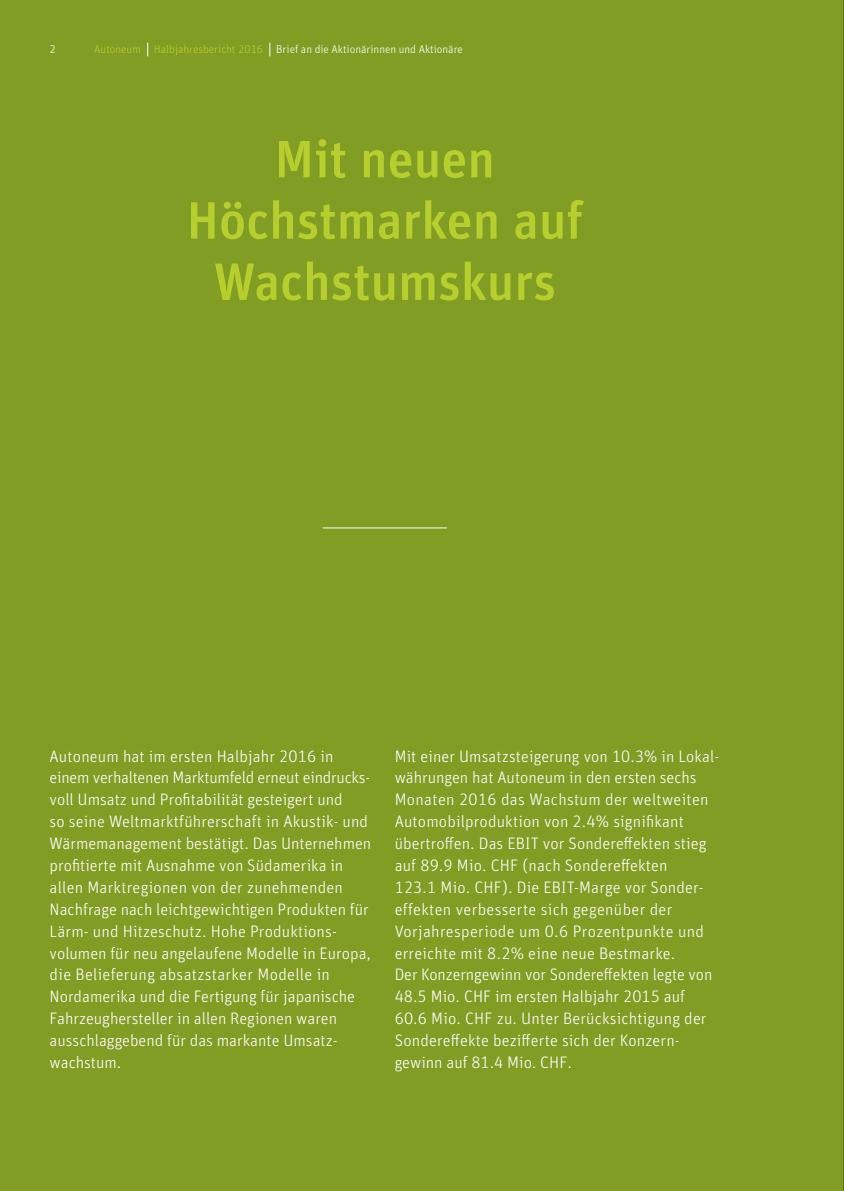
<style>
.page{position:relative;width:844px;height:1191px;background:#fff}
.page>*{position:absolute;margin:0;border:0;box-sizing:border-box;transform-origin:0 0}
.AUT_Haupttitel{font:52.5px "Autoneum Unit OT Medium";color:#b6cf2e}
.AUT_Fliesstext{font:16.62px/21.9px "Autoneum Unit OT Light";letter-spacing:.005em;color:#fff}
.AUT_Rubrikentitel{font:11.38px "Autoneum Unit OT Light";color:#fff}
.AUT_Seitenzahl{font:11.38px "Autoneum Unit OT Light";color:#fff}
.s1{color:#b6cf2e}
</style>
<div class="page">
<div style="left:0;top:0;width:843px;height:1191px;background:#829d24"></div>
<hr style="left:322px;top:527px;width:124px;height:1px;background:#fff">
<hr style="left:843px;top:0;width:1px;height:1191px;background:#231f20">
<svg style="left:269px;top:43px;width:1px;height:13px"></svg>
<svg style="left:147px;top:43px;width:1px;height:13px"></svg>
<p class="AUT_Seitenzahl" style="left:50px;top:43px;width:8px">2</p>
<p class="AUT_Rubrikentitel" style="left:94px;top:43px;width:370px"><span class="s1">Autoneum Halbjahresbericht 2016</span> Brief an die Aktionärinnen und Aktionäre</p>
<p class="AUT_Haupttitel" style="left:274px;top:126px;width:222px">Mit neuen</p>
<p class="AUT_Haupttitel" style="left:186px;top:187px;width:398px">Höchstmarken auf</p>
<p class="AUT_Haupttitel" style="left:213px;top:249px;width:344px">Wachstumskurs</p>
<p class="AUT_Fliesstext" style="left:50px;top:745px;width:323px">Autoneum hat im ersten Halbjahr 2016 in einem verhaltenen Marktumfeld erneut eindrucks&shy;voll Umsatz und Profitabilität gesteigert und<br>so seine Weltmarktführerschaft in Akustik- und Wärmemanagement bestätigt. Das Unternehmen profitierte mit Ausnahme von Südamerika in allen Marktregionen von der zunehmenden Nachfrage nach leichtgewichtigen Produkten für Lärm- und Hitzeschutz. Hohe Produktions&shy;volumen für neu angelaufene Modelle in Europa, die Belieferung absatzstarker Modelle in Nordamerika und die Fertigung für japanische Fahrzeughersteller in allen Regionen waren ausschlaggebend für das markante Umsatz&shy;wachstum.</p>
<p class="AUT_Fliesstext" style="left:394px;top:745px;width:323px">Mit einer Umsatzsteigerung von 10.3% in Lokal-- währungen hat Autoneum in den ersten sechs Monaten 2016 das Wachstum der weltweiten Automobilproduktion von 2.4% signifikant übertroffen. Das EBIT vor Sondereffekten stieg auf 89.9 Mio. CHF (nach Sondereffekten<br>123.1 Mio. CHF). Die EBIT-Marge vor Sonder&shy;effekten verbesserte sich gegenüber der Vorjahresperiode um 0.6 Prozentpunkte und erreichte mit 8.2% eine neue Bestmarke.<br>Der Konzerngewinn vor Sondereffekten legte von 48.5 Mio. CHF im ersten Halbjahr 2015 auf 60.6 Mio. CHF zu. Unter Berücksichtigung der Sondereffekte bezifferte sich der Konzern&shy;gewinn auf 81.4 Mio. CHF.</p>
</div>
